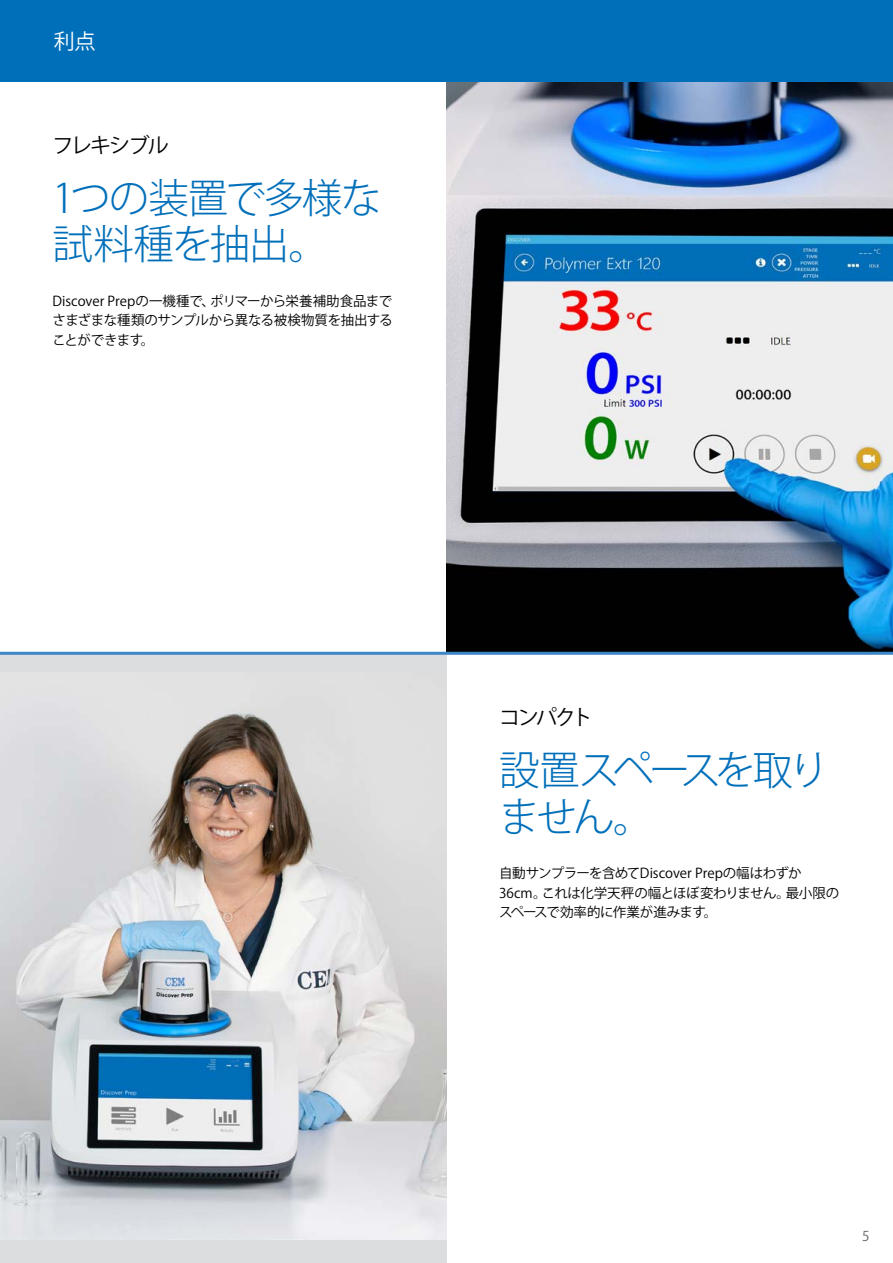
<style>
.page{position:relative;width:893px;height:1263px;background:#fff}
.page>*{position:absolute;margin:0;border:0;box-sizing:border-box;transform-origin:0 0}
.Page_Subject_Headlin{font:300 40.5px/46.5px "Koz Go Pro";letter-spacing:-.04em;color:#006fba}
.Page_Subject_Headlin-2{font:300 40.5px/46.5px "Koz Go Pro";letter-spacing:-.095em;color:#006fba}
.Subject_Headline_Bro{font:21px "Koz Go Pro";letter-spacing:-.095em;color:#000}
.Page_Header__blue_ba{font:21px "Koz Go Pro";color:#fff}
.Paragraph_Copy{font:13.5px/19.5px "Koz Go Pro";letter-spacing:-.02em;color:#000}
.t1{font:13.5px "Koz Go Pro";color:#636466}
</style>
<div class="page">
<img style="left:446px;top:81px;width:447px;height:571px">
<div style="left:0;top:0;width:893px;height:81px;background:#006fba"></div>
<div style="left:0;top:653px;width:446px;height:610px;background:#dcddde"></div>
<img style="left:0;top:713px;width:446px;height:526px">
<hr style="left:0;top:652px;width:893px;height:3px;background:#3c87c7">
<p class="Page_Header__blue_ba" style="left:54px;top:27px;width:43px">利点</p>
<p class="Subject_Headline_Bro" style="left:53px;top:132px;width:118px">フレキシブル</p>
<p class="Page_Subject_Headlin" style="left:53px;top:175px;width:331px">1つの装置で多様な試料種を抽出。</p>
<p class="Paragraph_Copy" style="left:53px;top:291px;width:342px;text-align:justify">Discover Prepの一機種で、ポリマーから栄養補助食品までさまざまな種類のサンプルから異なる被検物質を抽出することができます。</p>
<p class="Subject_Headline_Bro" style="left:499px;top:704px;width:95px">コンパクト</p>
<p class="Page_Subject_Headlin-2" style="left:499px;top:747px;width:331px">設置スペースを取りません。</p>
<p class="Paragraph_Copy" style="left:499px;top:864px;width:342px">自動サンプラーを含めてDiscover Prepの幅はわずか<br>36cm。これは化学天秤の幅とほぼ変わりません。最小限のスペースで効率的に作業が進みます。</p>
<p class="t1" style="left:862px;top:1227px;width:9px">5</p>
</div>
